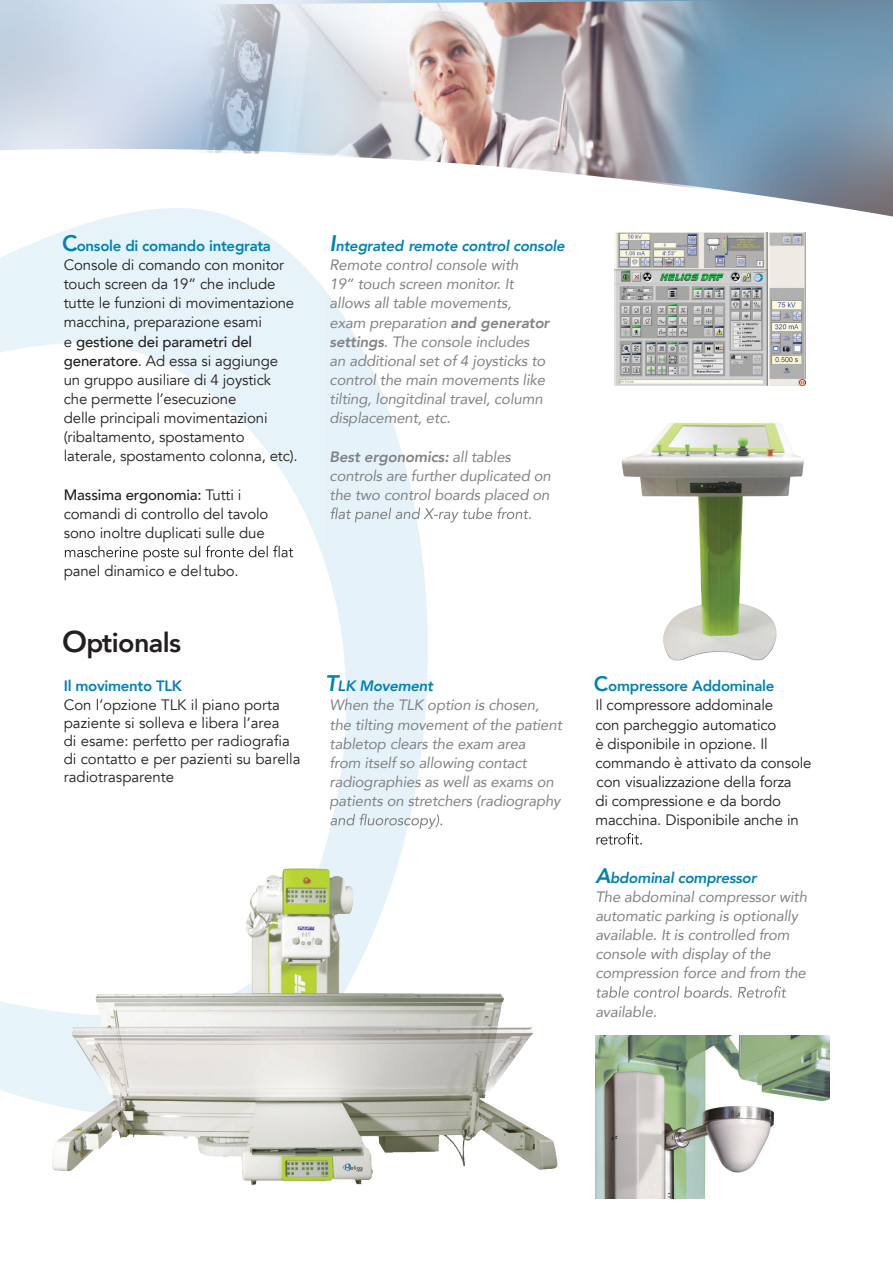
<style>
.page{position:relative;width:893px;height:1263px;background:#fff}
.page>*{position:absolute;margin:0;border:0;box-sizing:border-box;transform-origin:0 0}
.t1{font:800 27px "Avenir";letter-spacing:-.025em;color:#231f20}
.t2{font:15px/19.2px "Avenir";letter-spacing:-.01em;color:#231f20}
.t3{font:italic 15px/19.2px "Avenir";letter-spacing:-.01em;color:#808285}
.t4{font:800 15px "Avenir";letter-spacing:-.02em;color:#0082b4}
.s1{font-weight:800;font-size:22.5px;color:#0082b4}
.s2{font-weight:800;color:#0082b4}
.s3{font-weight:500}
.s4{font-size:30px}
.s5{font-weight:800}
.s6{font-weight:800;font-size:21px;color:#0082b4}
</style>
<div class="page">
<svg style="left:0;top:268px;width:428px;height:835px"></svg>
<img style="left:115px;top:0;width:705px;height:205px">
<img style="left:621px;top:422px;width:183px;height:239px">
<svg style="left:65px;top:546px;width:228px;height:15px"></svg>
<svg style="left:331px;top:507px;width:200px;height:16px"></svg>
<svg style="left:330px;top:814px;width:112px;height:15px"></svg>
<svg style="left:596px;top:833px;width:46px;height:12px"></svg>
<svg style="left:596px;top:986px;width:190px;height:12px"></svg>
<img style="left:595px;top:1036px;width:234px;height:162px">
<img style="left:614px;top:232px;width:192px;height:153px">
<img style="left:46px;top:863px;width:512px;height:322px">
<div style="left:753px;top:273px;width:11px;height:10px;background:#d3d2d2"></div>
<svg style="left:754px;top:273px;width:9px;height:9px"></svg>
<p class="t2" style="left:62px;top:236px;width:237px"><span class="s1">C</span><span class="s2">onsole di comando integrata<br></span>Console di comando con monitor touch screen da 19” che include tutte le funzioni di movimentazione macchina, preparazione esami<br>e <span class="s3">gestione dei parametri del generatore</span>. Ad essa si aggiunge<br>un gruppo ausiliare di 4 joystick<br>che permette l’esecuzione<br>delle principali movimentazioni (ribaltamento, spostamento laterale, spostamento colonna, etc).</p>
<p class="t2" style="left:64px;top:485px;width:206px"><span class="s3">Massima ergonomia:</span> Tutti i comandi di controllo del tavolo sono inoltre duplicati sulle due</p>
<p class="t2" style="left:64px;top:562px;width:176px">panel dinamico e deltubo.</p>
<h1 class="t1" style="left:62px;top:622px;width:120px"><span class="s4">O</span>ptionals</h1>
<p class="t4" style="left:64px;top:674px;width:120px">Il movimento TLK</p>
<p class="t2" style="left:64px;top:696px;width:238px;line-height:18px">Con l’opzione TLK il piano porta paziente si solleva e libera l’area<br>di esame: perfetto per radiografia di contatto e per pazienti su barella radiotrasparente</p>
<p class="t3" style="left:330px;top:236px;width:237px"><span class="s1">I</span><span class="s2">ntegrated remote control console<br></span>Remote control console with<br>19” touch screen monitor. It<br>allows all table movements,<br>exam preparation <span class="s5">and generator settings</span>. The console includes<br>an additional set of 4 joysticks to control the main movements like tilting, longitdinal travel, column displacement, etc.</p>
<p class="t3" style="left:330px;top:447px;width:223px"><span class="s5">Best ergonomics:</span> all tables controls are further duplicated on the two control boards placed on</p>
<p class="t3" style="left:325px;top:676px;width:238px"><span class="s1">T</span><span class="s2">LK Movement<br></span>When the TLK option is chosen,<br>the tilting movement of the patient tabletop clears the exam area<br>from itself so allowing contact radiographies as well as exams on patients on stretchers (radiography</p>
<p class="t2" style="left:594px;top:677px;width:219px"><span class="s6">C</span><span class="s2">ompressore Addominale<br></span>Il compressore addominale<br>con parcheggio automatico<br>è disponibile in opzione. Il commando è attivato da console con visualizzazione della forza<br>di compressione e da bordo macchina. Disponibile anche in</p>
<p class="t3" style="left:595px;top:868px;width:213px"><span class="s6">A</span><span class="s2">bdominal compressor<br></span>The abdominal compressor with automatic parking is optionally available. It is controlled from console with display of the compression force and from the</p>
<p class="t3" style="left:595px;top:1002px;width:63px">available.</p>
</div>
